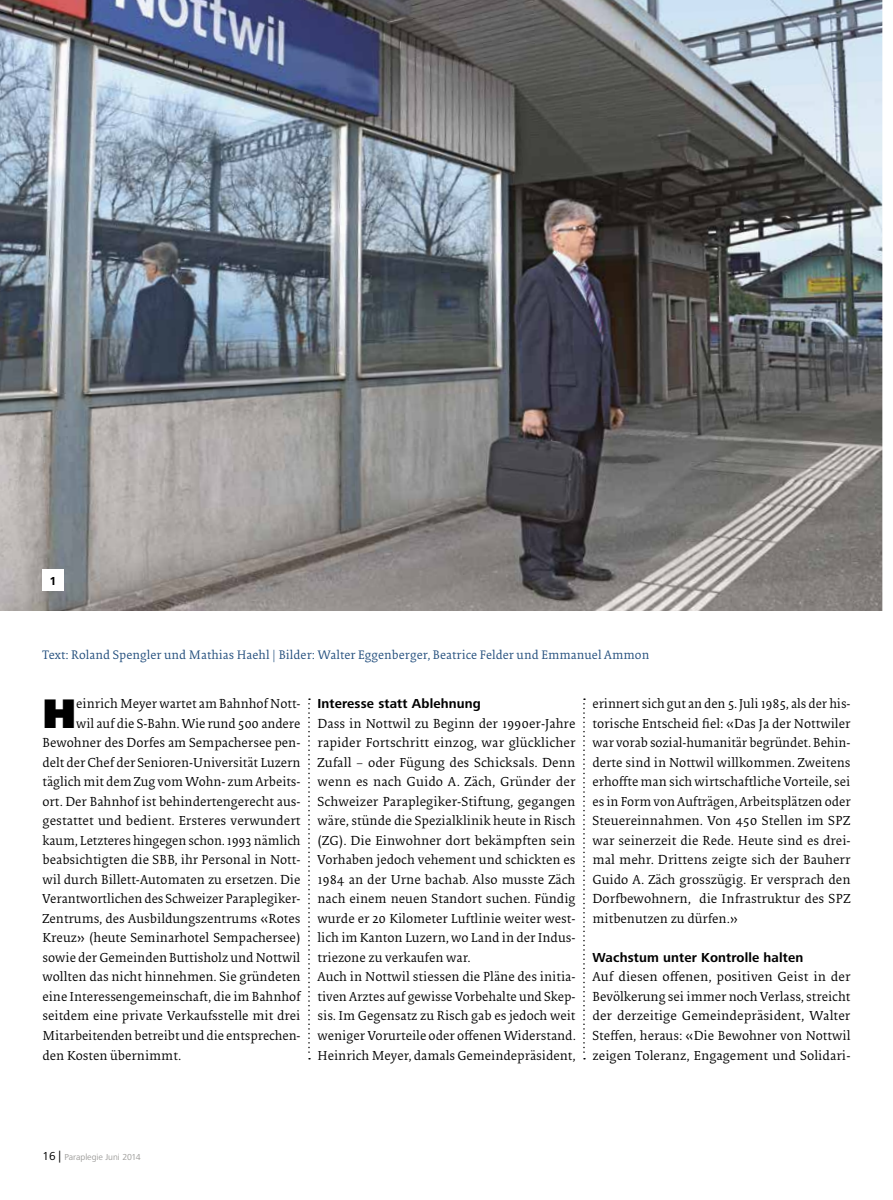
<style>
.page{position:relative;width:893px;height:1200px;background:#fff}
.page>*{position:absolute;margin:0;border:0;box-sizing:border-box;transform-origin:0 0}
.t1{font:900 42.75px "Frutiger Next Pro";color:#000}
.t2{font:13.5px/19.5px "Collis";color:#000;text-align:justify}
.t3{font:700 13.5px "Frutiger Next Pro";letter-spacing:.01em;color:#000}
.t4{font:12.75px "Collis";letter-spacing:.005em;color:#214d7c}
.t5{font:700 12px "Frutiger Next Pro";color:#000}
.t6{font:9px "Frutiger Next Pro";color:#9e9d9b}
.s1{font-size:12px;color:#000}
</style>
<div class="page">
<svg style="left:308px;top:698px;width:2px;height:361px"></svg>
<img style="left:0;top:0;width:882px;height:610px">
<svg style="left:583px;top:698px;width:2px;height:361px"></svg>
<div style="left:43px;top:569px;width:21px;height:22px;background:#fff"></div>
<p class="t5" style="left:50px;top:573px;width:9px">1</p>
<p class="t4" style="left:43px;top:647px;width:608px">Text: Roland Spengler und Mathias Haehl | Bilder: Walter Eggenberger, Beatrice Felder und Emmanuel Ammon</p>
<h1 class="t1" style="left:43px;top:688px;width:35px">H</h1>
<p class="t2" style="left:76px;top:695px;width:226px">einrich Meyer wartet am Bahnhof Nott-</p>
<p class="t2" style="left:592px;top:695px;width:260px">erinnert sich gut an den 5. Juli 1985, als der his&shy;torische Entscheid fiel: «Das Ja der Nottwiler war vorab sozial-humanitär begründet. Behin&shy;derte sind in Nottwil willkommen. Zweitens erhoffte man sich wirtschaftliche Vorteile, sei es in Form von Aufträgen, Arbeitsplätzen oder Steuereinnahmen. Von 450 Stellen im SPZ war seinerzeit die Rede. Heute sind es drei&shy;mal mehr. Drittens zeigte sich der Bauherr Guido A. Zäch grosszügig. Er versprach den Dorfbewohnern, die Infrastruktur des SPZ mitbenutzen zu dürfen.»</p>
<p class="t3" style="left:592px;top:949px;width:212px">Wachstum unter Kontrolle halten</p>
<p class="t2" style="left:592px;top:968px;width:260px">Auf diesen offenen, positiven Geist in der Bevölkerung sei immer noch Verlass, streicht der derzeitige Gemeindepräsident, Walter Steffen, heraus: «Die Bewohner von Nottwil zeigen Toleranz, Engagement und Solidari-</p>
<p class="t3" style="left:317px;top:695px;width:165px">Interesse statt Ablehnung</p>
<p class="t2" style="left:317px;top:714px;width:260px;text-align:left">Dass in Nottwil zu Beginn der 1990er-Jahre rapider Fortschritt einzog, war glücklicher Zufall – oder Fügung des Schicksals. Denn wenn es nach Guido A. Zäch, Gründer der Schweizer Paraplegiker-Stiftung, gegangen wäre, stünde die Spezialklinik heute in Risch (ZG). Die Einwohner dort bekämpften sein Vorhaben jedoch vehement und schickten es 1984 an der Urne bachab. Also musste Zäch nach einem neuen Standort suchen. Fündig wurde er 20 Kilometer Luftlinie weiter west&shy;lich im Kanton Luzern, wo Land in der Indus&shy;triezone zu verkaufen war.<br>Auch in Nottwil stiessen die Pläne des initia&shy;tiven Arztes auf gewisse Vorbehalte und Skep&shy;sis. Im Gegensatz zu Risch gab es jedoch weit weniger Vorurteile oder offenen Widerstand.<br>Heinrich Meyer, damals Gemeindepräsident,</p>
<p class="t2" style="left:76px;top:714px;width:226px">wil auf die S-Bahn. Wie rund 500 andere</p>
<p class="t2" style="left:43px;top:734px;width:259px">Bewohner des Dorfes am Sempachersee pen-</p>
<p class="t2" style="left:43px;top:753px;width:259px">delt der Chef der Senioren-Universität Luzern</p>
<p class="t2" style="left:43px;top:773px;width:259px">täglich mit dem Zug vom Wohn- zum Arbeits-</p>
<p class="t2" style="left:43px;top:792px;width:259px">ort. Der Bahnhof ist behindertengerecht aus-</p>
<p class="t2" style="left:43px;top:812px;width:260px">gestattet und bedient. Ersteres verwundert</p>
<p class="t2" style="left:43px;top:831px;width:260px">kaum, Letzteres hingegen schon. 1993 nämlich</p>
<p class="t2" style="left:43px;top:851px;width:259px">beabsichtigten die SBB, ihr Personal in Nott-</p>
<p class="t2" style="left:43px;top:870px;width:259px">wil durch Billett-Automaten zu ersetzen. Die</p>
<p class="t2" style="left:43px;top:890px;width:260px">Verantwortlichen des Schweizer Paraplegiker-</p>
<p class="t2" style="left:43px;top:909px;width:259px">Zentrums, des Ausbildungszentrums «Rotes</p>
<p class="t2" style="left:43px;top:929px;width:259px">Kreuz» (heute Seminarhotel Sempachersee)</p>
<p class="t2" style="left:43px;top:948px;width:259px">sowie der Gemeinden Buttisholz und Nottwil</p>
<p class="t2" style="left:43px;top:968px;width:259px">wollten das nicht hinnehmen. Sie gründeten</p>
<p class="t2" style="left:43px;top:987px;width:260px">eine Interessengemeinschaft, die im Bahnhof</p>
<p class="t2" style="left:43px;top:1007px;width:259px">seitdem eine private Verkaufsstelle mit drei</p>
<p class="t2" style="left:43px;top:1026px;width:259px">Mitarbeitenden betreibt und die entsprechen-</p>
<p class="t2" style="left:43px;top:1046px;width:140px">den Kosten übernimmt.</p>
<p class="t6" style="left:43px;top:1151px;width:100px"><span class="s1">16 |</span> Paraplegie Juni 2014</p>
</div>
